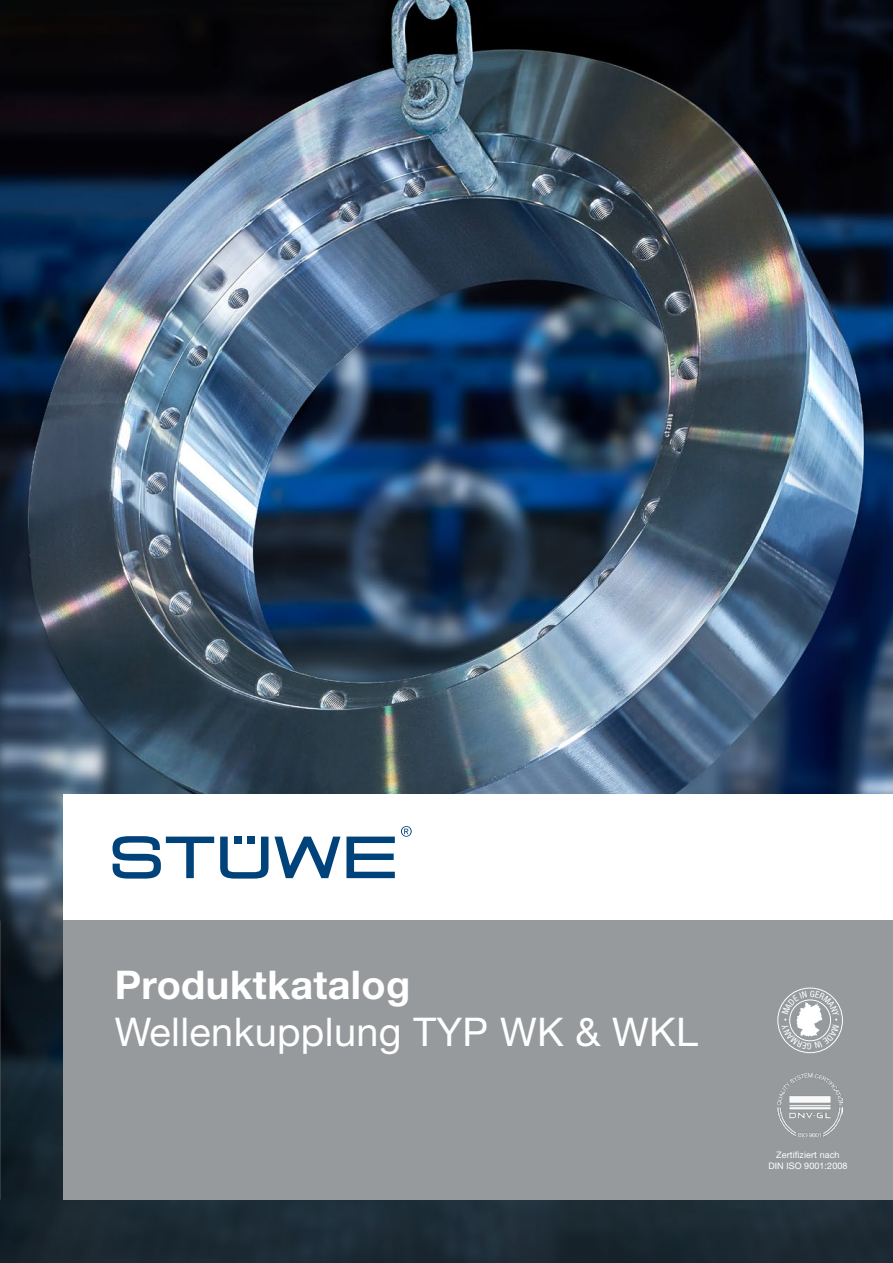
<style>
.page{position:relative;width:893px;height:1263px;background:#fff}
.page>*{position:absolute;margin:0;border:0;box-sizing:border-box;transform-origin:0 0}
.t1{font:39.6px "Helvetica Neue LT Std";letter-spacing:.01em;color:#fff}
.t2{font:700 39.6px "Helvetica Neue LT Std";letter-spacing:.01em;color:#fff}
.t3{font:9px/10.8px "Helvetica Neue LT Std";letter-spacing:.01em;color:#fff;text-align:center}
</style>
<div class="page">
<img style="left:0;top:0;width:893px;height:1263px">
<div style="left:64px;top:920px;width:829px;height:279px;background:#969a9c"></div>
<div style="left:64px;top:794px;width:829px;height:126px;background:#fff"></div>
<svg style="left:113px;top:836px;width:101px;height:42px"></svg>
<svg style="left:346px;top:836px;width:49px;height:42px"></svg>
<svg style="left:220px;top:836px;width:48px;height:42px"></svg>
<div style="left:234px;top:836px;width:7px;height:8px;background:#00437a"></div>
<div style="left:248px;top:836px;width:7px;height:8px;background:#00437a"></div>
<svg style="left:274px;top:836px;width:66px;height:42px"></svg>
<svg style="left:401px;top:826px;width:11px;height:11px"></svg>
<div style="left:777px;top:988px;width:66px;height:65px;border:1px solid #fff;border-radius:50%"></div>
<img style="left:777px;top:1074px;width:66px;height:63px">
<svg style="left:782px;top:990px;width:57px;height:59px"></svg>
<h1 class="t2" style="left:115px;top:960px;width:297px">Produktkatalog</h1>
<h1 class="t1" style="left:115px;top:1008px;width:585px">Wellenkupplung TYP WK &amp; WKL</h1>
<p class="t3" style="left:768px;top:1149px;width:81px">Zertifiziert nach<br>DIN ISO 9001:2008</p>
</div>
